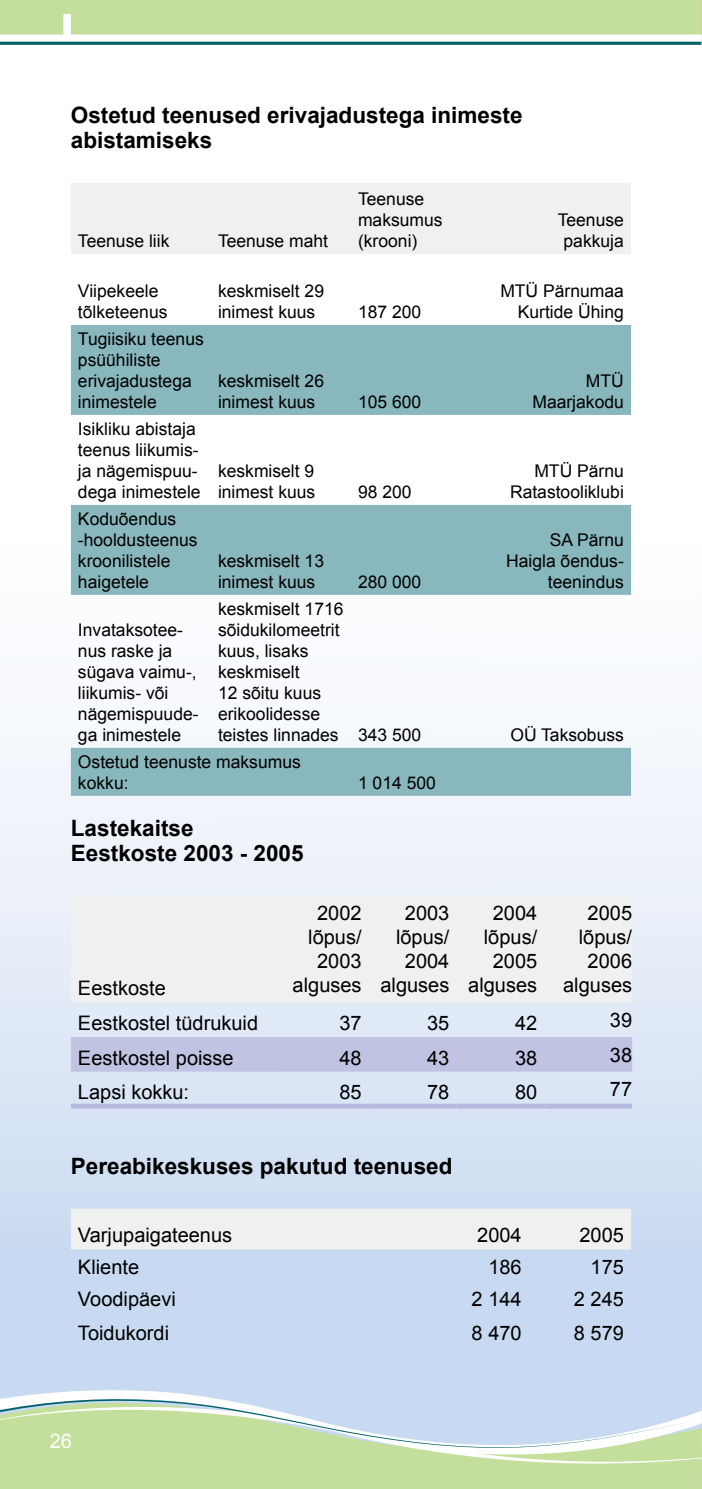
<style>
.page{position:relative;width:702px;height:1489px;background:#fff}
.page>*{position:absolute;margin:0;border:0;box-sizing:border-box;transform-origin:0 0}
.t1{font:700 22.5px/25px "Arial";color:#000}
.t2{font:20px/24px "Arial";color:#000;text-align:right}
.t3{font:20px "Arial";color:#fff}
.t4{font:17.5px/21px "Arial";color:#000}
</style>
<div class="page">
<div style="left:0;top:0;width:702px;height:1488px;background:linear-gradient(to bottom,#fff,#c8d9f0)"></div>
<div style="left:0;top:0;width:702px;height:42px;background:#c4df9b"></div>
<svg style="left:0;top:42px;width:701px;height:3px;background:#106a70"></svg>
<div style="left:0;top:35px;width:702px;height:7px;background:#fff"></div>
<div style="left:63px;top:14px;width:8px;height:23px;background:#fff"></div>
<svg style="left:701px;top:45px;width:1px;height:1341px"></svg>
<hr style="left:701px;top:0;width:1px;height:43px;background:#fdc476">
<svg style="left:0;top:1386px;width:702px;height:102px;background:#c9dfc1"></svg>
<div style="left:71px;top:183px;width:560px;height:71px;background:#eff0f0"></div>
<svg style="left:71px;top:325px;width:560px;height:470px"></svg>
<div style="left:71px;top:895px;width:561px;height:107px;background:#eff0f0"></div>
<div style="left:71px;top:1036px;width:561px;height:35px;background:#c1c3e2"></div>
<div style="left:71px;top:1103px;width:210px;height:5px;background:#b6b9dd"></div>
<div style="left:281px;top:1103px;width:88px;height:5px;background:#b6b9dd"></div>
<div style="left:369px;top:1103px;width:87px;height:5px;background:#b6b9dd"></div>
<div style="left:456px;top:1103px;width:88px;height:5px;background:#b6b9dd"></div>
<div style="left:544px;top:1103px;width:88px;height:5px;background:#b6b9dd"></div>
<div style="left:71px;top:1208px;width:560px;height:41px;background:#eff0f0"></div>
<p class="t1" style="left:71px;top:103px;width:453px">Ostetud teenused erivajadustega inimeste abistamiseks</p>
<p class="t4" style="left:78px;top:230px;width:93px">Teenuse liik</p>
<p class="t4" style="left:218px;top:230px;width:111px">Teenuse maht</p>
<p class="t4" style="left:358px;top:188px;width:86px">Teenuse maksumus (krooni)</p>
<p class="t4" style="left:557px;top:209px;width:68px;text-align:center">Teenuse pakkuja</p>
<p class="t4" style="left:78px;top:280px;width:91px">Viipekeele tõlketeenus</p>
<p class="t4" style="left:218px;top:280px;width:107px">keskmiselt 29 inimest kuus</p>
<p class="t4" style="left:78px;top:328px;width:127px">Tugiisiku teenus psüühiliste erivajadustega inimestele</p>
<p class="t4" style="left:78px;top:418px;width:124px">Isikliku abistaja teenus liikumis&shy;ja nägemispuu&shy;dega inimestele</p>
<p class="t4" style="left:78px;top:508px;width:121px">Koduõendus -hooldusteenus kroonilistele haigetele</p>
<p class="t4" style="left:218px;top:370px;width:107px">keskmiselt 26 inimest kuus</p>
<p class="t4" style="left:218px;top:460px;width:99px">keskmiselt 9 inimest kuus</p>
<p class="t4" style="left:218px;top:550px;width:107px">keskmiselt 13 inimest kuus</p>
<p class="t4" style="left:358px;top:301px;width:65px">187 200</p>
<p class="t4" style="left:358px;top:391px;width:65px">105 600</p>
<p class="t4" style="left:358px;top:481px;width:55px">98 200</p>
<p class="t4" style="left:358px;top:571px;width:65px">280 000</p>
<p class="t4" style="left:78px;top:619px;width:122px">Invataksotee&shy;nus raske ja sügava vaimu-, liikumis- või nägemispuude&shy;ga inimestele</p>
<p class="t4" style="left:218px;top:598px;width:205px">keskmiselt 1716 sõidukilomeetrit<br>kuus, lisaks<br>keskmiselt<br>12 sõitu kuus erikoolidesse<br>teistes linnades 343 500</p>
<p class="t4" style="left:78px;top:751px;width:224px">Ostetud teenuste maksumus kokku:</p>
<p class="t1" style="left:71px;top:816px;width:234px">Lastekaitse<br>Eestkoste 2003 - 2005</p>
<p class="t4" style="left:358px;top:772px;width:79px">1 014 500</p>
<p class="t4" style="left:500px;top:280px;width:125px;text-align:right">MTÜ Pärnumaa<br>Kurtide Ühing</p>
<p class="t4" style="left:532px;top:370px;width:93px;text-align:right">MTÜ<br>Maarjakodu</p>
<p class="t4" style="left:510px;top:460px;width:115px;text-align:right">MTÜ Pärnu<br>Ratastooliklubi</p>
<p class="t4" style="left:506px;top:529px;width:119px;text-align:right">SA Pärnu<br>Haigla õendus&shy;teenindus</p>
<p class="t4" style="left:510px;top:724px;width:115px">OÜ Taksobuss</p>
<p class="t2" style="left:78px;top:976px;width:89px">Eestkoste</p>
<p class="t2" style="left:292px;top:901px;width:70px">2002 lõpus/<br>2003 alguses</p>
<p class="t2" style="left:380px;top:901px;width:70px">2003 lõpus/<br>2004 alguses</p>
<p class="t2" style="left:468px;top:901px;width:70px">2004 lõpus/<br>2005 alguses</p>
<p class="t2" style="left:563px;top:901px;width:70px">2005 lõpus/<br>2006 alguses</p>
<p class="t2" style="left:78px;top:1011px;width:182px">Eestkostel tüdrukuid</p>
<p class="t2" style="left:339px;top:1011px;width:24px">37</p>
<p class="t2" style="left:427px;top:1011px;width:24px">35</p>
<p class="t2" style="left:515px;top:1011px;width:24px">42</p>
<p class="t2" style="left:610px;top:1008px;width:24px">39</p>
<p class="t2" style="left:78px;top:1045px;width:157px">Eestkostel poisse</p>
<p class="t2" style="left:339px;top:1045px;width:24px">48</p>
<p class="t2" style="left:427px;top:1045px;width:24px">43</p>
<p class="t2" style="left:515px;top:1045px;width:24px">38</p>
<p class="t2" style="left:610px;top:1042px;width:24px">38</p>
<p class="t2" style="left:78px;top:1080px;width:113px">Lapsi kokku:</p>
<p class="t2" style="left:339px;top:1080px;width:24px">85</p>
<p class="t2" style="left:427px;top:1080px;width:24px">78</p>
<p class="t2" style="left:515px;top:1080px;width:24px">80</p>
<p class="t2" style="left:610px;top:1077px;width:24px">77</p>
<p class="t1" style="left:71px;top:1153px;width:383px">Pereabikeskuses pakutud teenused</p>
<p class="t2" style="left:78px;top:1223px;width:156px">Varjupaigateenus</p>
<p class="t2" style="left:477px;top:1223px;width:46px">2004</p>
<p class="t2" style="left:579px;top:1223px;width:46px">2005</p>
<p class="t2" style="left:78px;top:1255px;width:63px">Kliente</p>
<p class="t2" style="left:488px;top:1255px;width:35px">186</p>
<p class="t2" style="left:590px;top:1255px;width:35px">175</p>
<p class="t2" style="left:78px;top:1287px;width:99px">Voodipäevi</p>
<p class="t2" style="left:471px;top:1287px;width:52px">2 144</p>
<p class="t2" style="left:574px;top:1287px;width:52px">2 245</p>
<p class="t2" style="left:78px;top:1321px;width:93px">Toidukordi</p>
<p class="t2" style="left:471px;top:1321px;width:52px">8 470</p>
<p class="t2" style="left:574px;top:1321px;width:52px">8 579</p>
<p class="t3" style="left:50px;top:1427px;width:24px">26</p>
</div>
